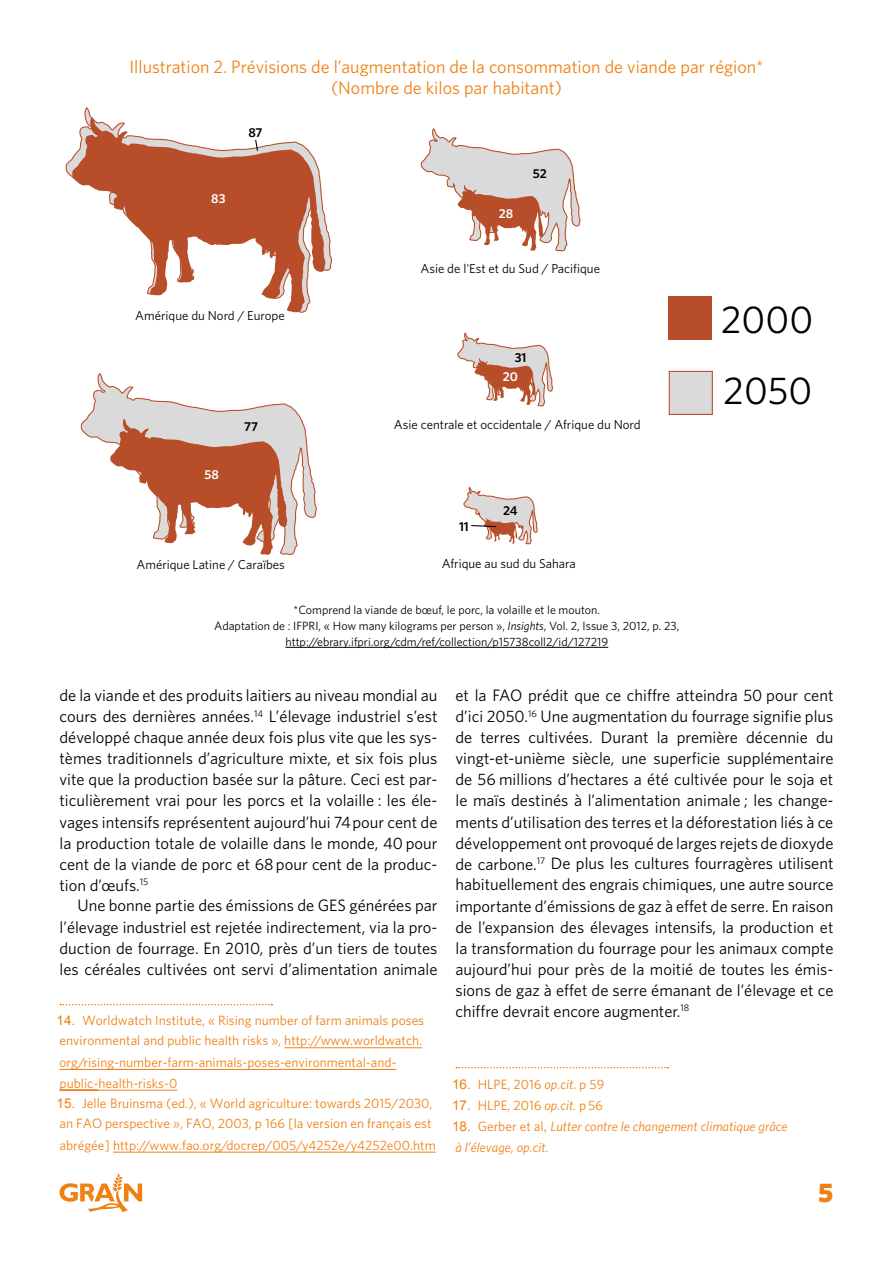
<style>
.page{position:relative;width:893px;height:1263px;background:#fff}
.page>*{position:absolute;margin:0;border:0;box-sizing:border-box;transform-origin:0 0}
.t1{font:38.7px/70.7px "Whitney";color:#000}
.t2{font:900 27px "Whitney";color:#f08013}
.Title_tables{font:18px "Whitney";color:#f08013}
.Footnote{font:16.5px/21px "Whitney";color:#000;text-align:justify}
.Footnote-2{font:13.5px/21px "Whitney";color:#f08013}
.Footnote-3{font:italic 13.5px/21.1px "Whitney";color:#f08013}
.t3{font:12.9px "Whitney";color:#000}
.t4{font:600 12.9px "Whitney";color:#000}
.t5{font:600 12.9px "Whitney";color:#fff}
.Foot_tables{font:12px "Whitney";color:#000}
.s1{font-style:italic}
.s2{font-family:"Arial"}
.s3{font-family:"Arial";font-style:normal}
.s4{font-style:normal}
</style>
<div class="page">
<svg style="left:60px;top:1173px;width:82px;height:39px"></svg>
<svg style="left:60px;top:1004px;width:212px;height:1px"></svg>
<svg style="left:456px;top:1067px;width:212px;height:1px"></svg>
<hr style="left:285px;top:647px;width:323px;height:1px;background:#000">
<svg style="left:65px;top:107px;width:267px;height:206px"></svg>
<svg style="left:72px;top:117px;width:254px;height:195px"></svg>
<svg style="left:80px;top:373px;width:236px;height:183px"></svg>
<svg style="left:420px;top:128px;width:161px;height:124px"></svg>
<svg style="left:457px;top:332px;width:96px;height:75px"></svg>
<div style="left:668px;top:296px;width:43px;height:43px;background:#b84e29"></div>
<div style="left:669px;top:371px;width:43px;height:43px;background:#dadada"></div>
<div style="left:669px;top:371px;width:44px;height:44px;border:1px solid #b84e29"></div>
<svg style="left:254px;top:139px;width:5px;height:13px"></svg>
<svg style="left:463px;top:486px;width:75px;height:59px"></svg>
<hr style="left:284px;top:1047px;width:138px;height:1px;background:#f08013">
<hr style="left:60px;top:1069px;width:336px;height:1px;background:#f08013">
<hr style="left:60px;top:1090px;width:38px;height:1px;background:#f08013">
<hr style="left:98px;top:1090px;width:79px;height:1px;background:#f08013">
<hr style="left:113px;top:1152px;width:323px;height:1px;background:#f08013">
<p class="Title_tables" style="left:129px;top:56px;width:636px">Illustration 2. Prévisions de l’augmentation de la consommation de viande par région*</p>
<p class="Title_tables" style="left:331px;top:77px;width:232px">(Nombre de kilos par habitant)</p>
<p class="t5" style="left:211px;top:191px;width:16px">83</p>
<p class="t4" style="left:248px;top:124px;width:16px">87</p>
<p class="t3" style="left:135px;top:308px;width:151px">Amérique du Nord / Europe</p>
<p class="t5" style="left:205px;top:466px;width:16px">58</p>
<p class="t4" style="left:244px;top:418px;width:15px">77</p>
<p class="t3" style="left:137px;top:557px;width:150px">Amérique Latine / Caraïbes</p>
<p class="t5" style="left:499px;top:206px;width:16px">28</p>
<p class="t4" style="left:533px;top:166px;width:15px">52</p>
<p class="t3" style="left:420px;top:261px;width:181px">Asie de l'Est et du Sud / Pacifique</p>
<p class="t4" style="left:515px;top:349px;width:13px">31</p>
<p class="t5" style="left:503px;top:369px;width:17px">20</p>
<p class="t3" style="left:394px;top:416px;width:248px">Asie centrale et occidentale / Afrique du Nord</p>
<p class="t4" style="left:459px;top:518px;width:11px">11</p>
<p class="t4" style="left:503px;top:503px;width:16px">24</p>
<p class="t3" style="left:442px;top:556px;width:136px">Afrique au sud du Sahara</p>
<p class="Foot_tables" style="left:293px;top:603px;width:308px">*Comprend la viande de bœuf, le porc, la volaille et le mouton.</p>
<p class="Foot_tables" style="left:214px;top:619px;width:467px">Adaptation de : IFPRI, « How many kilograms per person », <span class="s1">Insights</span>, Vol. 2, Issue 3, 2012, p. 23,</p>
<p class="Foot_tables" style="left:285px;top:634px;width:324px">http://ebrary.ifpri.org/cdm/ref/collection/p15738coll2/id/127219</p>
<p class="t1" style="left:721px;top:283px;width:94px">2000<br>2050</p>
<p class="Footnote" style="left:60px;top:685px;width:379px">de la viande et des produits laitiers au niveau mondial au cours des dernières années.<sup>14</sup> L’élevage industriel s’est développé chaque année deux fois plus vite que les sys&shy;tèmes traditionnels d’agriculture mixte, et six fois plus vite que la production basée sur la pâture. Ceci est par&shy;ticulièrement vrai pour les porcs et la volaille : les éle&shy;vages intensifs représentent aujourd’hui 74 pour cent de la production totale de volaille dans le monde, 40 pour cent de la viande de porc et 68 pour cent de la produc&shy;tion d’œufs.<sup>15</sup></p>
<p class="Footnote" style="left:60px;top:895px;width:379px;text-indent:18px">Une bonne partie des émissions de GES générées par l’élevage industriel est rejetée indirectement, via la pro&shy;duction de fourrage. En 2010, près d’un tiers de toutes les céréales cultivées ont servi d’alimentation animale</p>
<p class="Footnote-2" style="left:57px;top:1009px;width:369px"><span class="s2">14.</span> Worldwatch Institute, « Rising number of farm animals poses environmental and public health risks », http://www.worldwatch. org/rising-number-farm-animals-poses-environmental-and&shy;public-health-risks-0</p>
<p class="Footnote-2" style="left:57px;top:1092px;width:381px"><span class="s2">15.</span> Jelle Bruinsma (ed.), « World agriculture: towards 2015/2030, an FAO perspective », FAO, 2003, p 166 [la version en français est abrégée] http://www.fao.org/docrep/005/y4252e/y4252e00.htm</p>
<p class="Footnote" style="left:455px;top:685px;width:379px">et la FAO prédit que ce chiffre atteindra 50 pour cent d’ici 2050.<sup>16</sup> Une augmentation du fourrage signifie plus de terres cultivées. Durant la première décennie du vingt-et-unième siècle, une superficie supplémentaire de 56 millions d’hectares a été cultivée pour le soja et le maïs destinés à l’alimentation animale ; les change&shy;ments d’utilisation des terres et la déforestation liés à ce développement ont provoqué de larges rejets de dioxyde de carbone.<sup>17</sup> De plus les cultures fourragères utilisent habituellement des engrais chimiques, une autre source importante d’émissions de gaz à effet de serre. En raison de l’expansion des élevages intensifs, la production et la transformation du fourrage pour les animaux compte aujourd’hui pour près de la moitié de toutes les émis&shy;sions de gaz à effet de serre émanant de l’élevage et ce chiffre devrait encore augmenter.<sup>18</sup></p>
<p class="Footnote-2" style="left:452px;top:1073px;width:154px"><span class="s2">16.</span> HLPE, 2016 <span class="s1">op.cit</span>. p 59</p>
<p class="Footnote-2" style="left:452px;top:1094px;width:152px"><span class="s2">17.</span> HLPE, 2016 <span class="s1">op.cit</span>. p 56</p>
<p class="Footnote-3" style="left:452px;top:1115px;width:337px"><span class="s3">18.</span> <span class="s4">Gerber et al</span><span class="s3">,</span> Lutter contre le changement climatique grâce à l’élevage, op.cit<span class="s4">.</span></p>
<h2 class="t2" style="left:818px;top:1176px;width:17px">5</h2>
</div>
